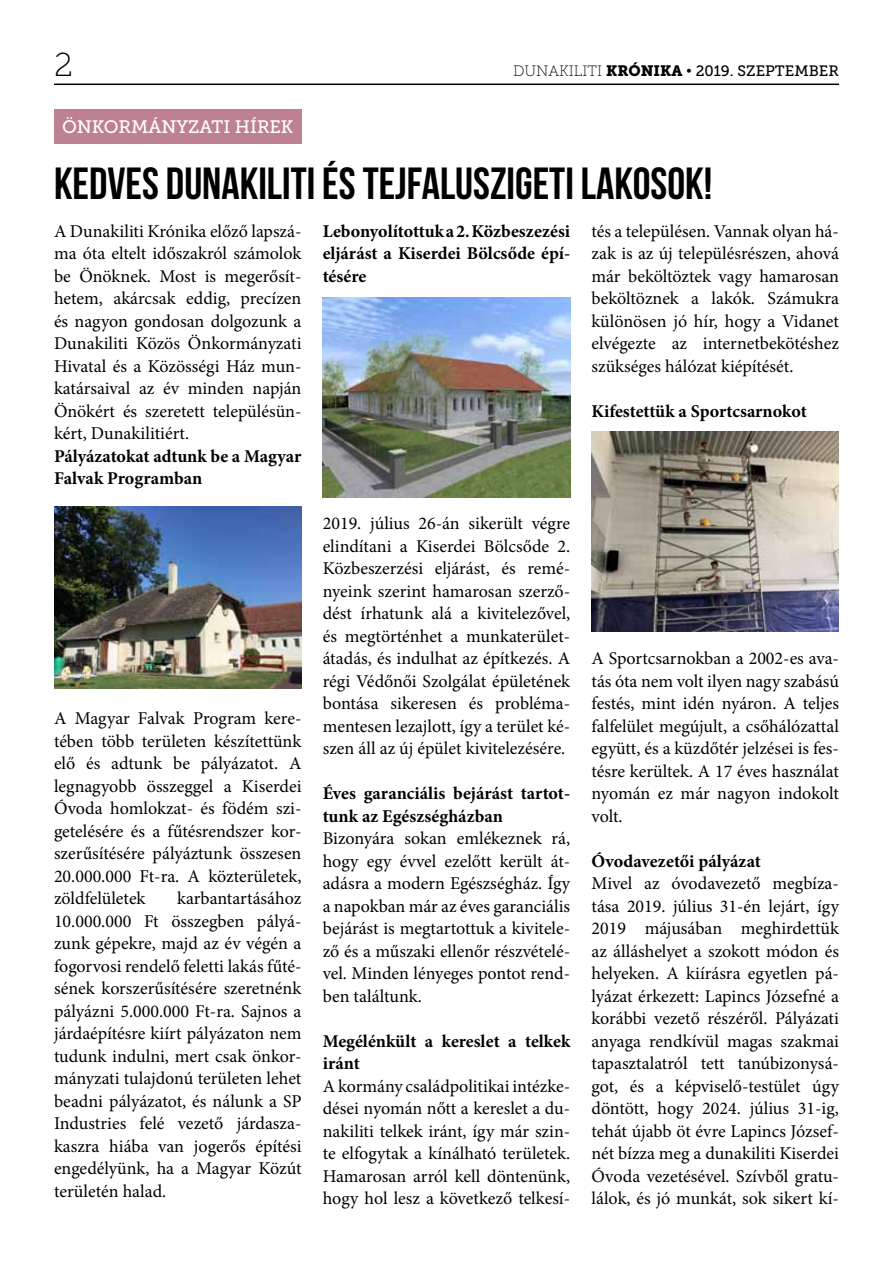
<style>
.page{position:relative;width:893px;height:1263px;background:#fff}
.page>*{position:absolute;margin:0;border:0;box-sizing:border-box;transform-origin:0 0}
.t1{font:700 45px "Bebas Neue";color:#000}
.t2{font:33px "Museo Slab 100";color:#000}
.t3{font:18px/22.5px "Minion Pro";color:#000;text-align:justify}
.t4{font:700 18px/22.5px "Minion Pro";color:#000}
.t5{font:18px "Museo Slab 500";color:#fff}
.t6{font:15px "Museo Slab 500";color:#000}
.s1{font-family:"Museo Slab 100"}
.s2{font-family:"Museo Slab 900"}
</style>
<div class="page">
<hr style="left:54px;top:84px;width:785px;height:1px;background:#000">
<div style="left:54px;top:109px;width:247px;height:34px;background:#be8191"></div>
<img style="left:323px;top:298px;width:247px;height:199px">
<img style="left:54px;top:506px;width:247px;height:183px">
<img style="left:591px;top:432px;width:248px;height:199px">
<h2 class="t2" style="left:54px;top:47px;width:20px">2</h2>
<p class="t6" style="left:513px;top:62px;width:327px"><span class="s1">DUNAKILITI</span> <span class="s2">KRÓNIKA</span> <span class="s1">•</span> 2019. SZEPTEMBER</p>
<p class="t5" style="left:62px;top:117px;width:233px">ÖNKORMÁNYZATI HÍRE K</p>
<h1 class="t1" style="left:54px;top:159px;width:660px">KEDVES DUNAKILITI ÉS TEJFALUSZIGETI LAKOSOK!</h1>
<p class="t3" style="left:54px;top:220px;width:249px">A Dunakiliti Krónika előző lapszá&shy;ma óta eltelt időszakról számolok be Önöknek. Most is megerősít&shy;hetem, akárcsak eddig, precízen és nagyon gondosan dolgozunk a Dunakiliti Közös Önkormányzati Hivatal és a Közösségi Ház mun&shy;katársaival az év minden napján Önökért és szeretett településün&shy;kért, Dunakilitiért.</p>
<p class="t4" style="left:54px;top:445px;width:249px">Pályázatokat adtunk be a Magyar<br>Falvak Programban</p>
<p class="t3" style="left:591px;top:220px;width:249px">tés a településen. Vannak olyan há&shy;zak is az új településrészen, ahová már beköltöztek vagy hamarosan beköltöznek a lakók. Számukra különösen jó hír, hogy a Vidanet elvégezte az internetbekötéshez szükséges hálózat kiépítését.</p>
<p class="t4" style="left:591px;top:400px;width:217px">Kifestettük a Sportcsarnokot</p>
<p class="t4" style="left:323px;top:220px;width:249px;text-align:justify">Lebonyolítottuk a 2. Közbeszezési eljárást a Kiserdei Bölcsőde épí&shy;tésére</p>
<p class="t3" style="left:54px;top:707px;width:249px">A Magyar Falvak Program kere&shy;tében több területen készítettünk elő és adtunk be pályázatot. A legnagyobb összeggel a Kiserdei Óvoda homlokzat- és födém szi&shy;getelésére és a fűtésrendszer kor&shy;szerűsítésére pályáztunk összesen 20.000.000 Ft-ra. A közterületek, zöldfelületek</p>
<p class="t3" style="left:54px;top:887px;width:249px;text-indent:123px">karbantartásához 10.000.000 Ft összegben pályá&shy;zunk gépekre, majd az év végén a fogorvosi rendelő feletti lakás fűté&shy;sének korszerűsítésére szeretnénk pályázni 5.000.000 Ft-ra. Sajnos a járdaépítésre kiírt pályázaton nem tudunk indulni, mert csak önkor&shy;mányzati tulajdonú területen lehet beadni pályázatot, és nálunk a SP Industries felé vezető járdasza&shy;kaszra hiába van jogerős építési engedélyünk, ha a Magyar Közút területén halad.</p>
<p class="t3" style="left:323px;top:512px;width:249px">2019. július 26-án sikerült végre elindítani a Kiserdei Bölcsőde 2.<br>Közbeszerzési eljárást, és remé&shy;nyeink szerint hamarosan szerző&shy;dést írhatunk alá a kivitelezővel, és megtörténhet a munkaterület&shy;átadás, és indulhat az építkezés. A régi Védőnői Szolgálat épületének bontása sikeresen és probléma&shy;mentesen lezajlott, így a terület ké&shy;szen áll az új épület kivitelezésére.</p>
<p class="t4" style="left:323px;top:782px;width:249px">Éves garanciális bejárást tartot&shy;tunk az Egészségházban</p>
<p class="t3" style="left:323px;top:827px;width:249px">Bizonyára sokan emlékeznek rá, hogy egy évvel ezelőtt került át&shy;adásra a modern Egészségház. Így a napokban már az éves garanciális bejárást is megtartottuk a kivitele&shy;ző és a műszaki ellenőr részvételé&shy;vel. Minden lényeges pontot rend&shy;ben találtunk.</p>
<p class="t4" style="left:323px;top:1030px;width:249px">Megélénkült a kereslet a telkek iránt</p>
<p class="t3" style="left:323px;top:1075px;width:249px">A kormány családpolitikai intézke&shy;dései nyomán nőtt a kereslet a du&shy;nakiliti telkek iránt, így már szin&shy;te elfogytak a kínálható területek.<br>Hamarosan arról kell döntenünk, hogy hol lesz a következő telkesí-</p>
<p class="t3" style="left:591px;top:647px;width:249px">A Sportcsarnokban a 2002-es ava&shy;tás óta nem volt ilyen nagy szabású festés, mint idén nyáron. A teljes falfelület megújult, a csőhálózattal együtt, és a küzdőtér jelzései is fes&shy;tésre kerültek. A 17 éves használat nyomán ez már nagyon indokolt volt.</p>
<p class="t4" style="left:591px;top:850px;width:171px">Óvodavezetői pályázat</p>
<p class="t3" style="left:591px;top:872px;width:249px">Mivel az óvodavezető megbíza&shy;tása 2019. július 31-én lejárt, így 2019 májusában meghirdettük az álláshelyet a szokott módon és helyeken. A kiírásra egyetlen pá&shy;lyázat érkezett: Lapincs Józsefné a korábbi vezető részéről. Pályázati anyaga rendkívül magas szakmai tapasztalatról tett tanúbizonysá&shy;got, és a képviselő-testület úgy döntött, hogy 2024. július 31-ig, tehát újabb öt évre Lapincs József&shy;nét bízza meg a dunakiliti Kiserdei Óvoda vezetésével. Szívből gratu&shy;lálok, és jó munkát, sok sikert kí-</p>
</div>
